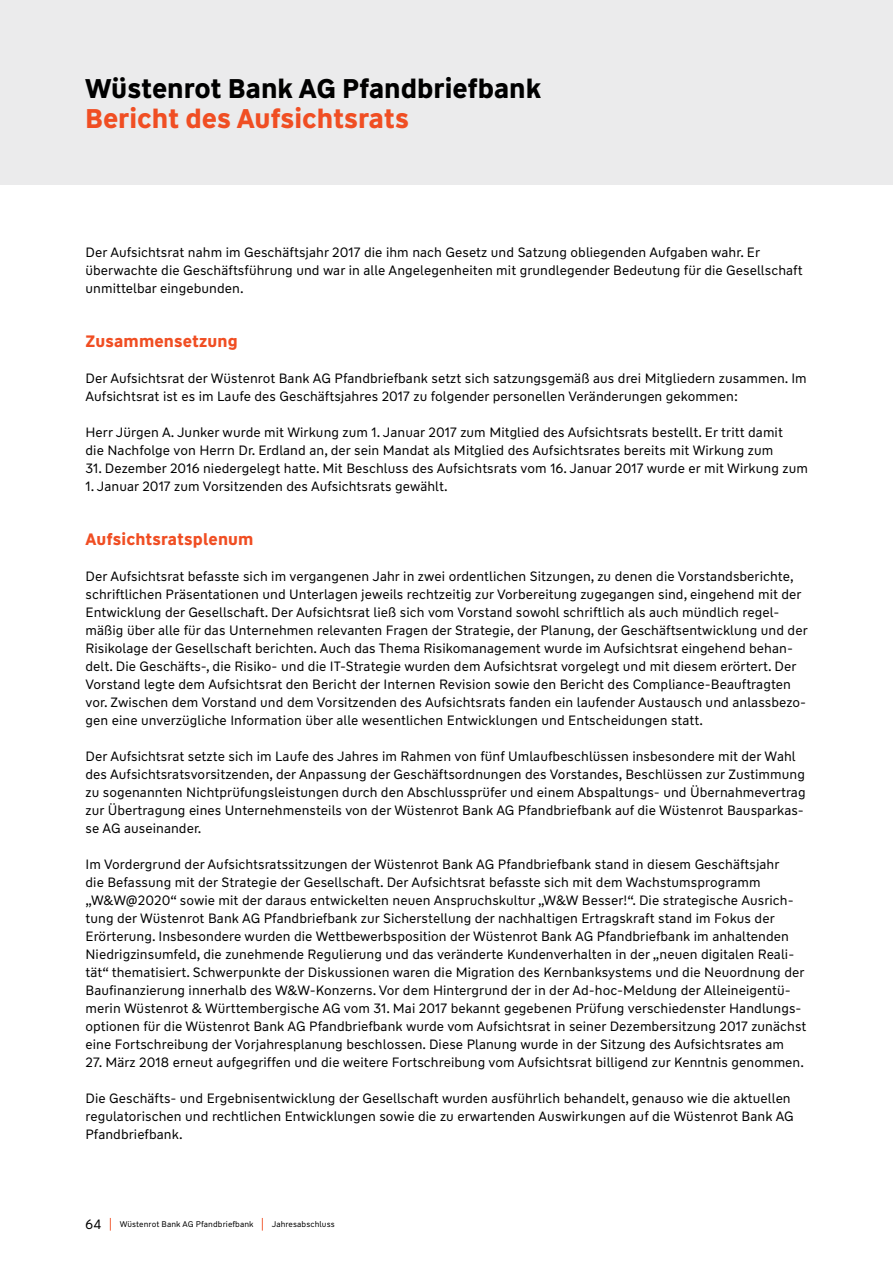
<style>
.page{position:relative;width:893px;height:1263px;background:#fff}
.page>*{position:absolute;margin:0;border:0;box-sizing:border-box;transform-origin:0 0}
.t1{font:700 27px "WW Type";color:#000}
.t2{font:700 27px "WW Type";color:#f04e23}
.t3{font:700 16.5px "WW Type";letter-spacing:.01em;color:#f04e23}
.t4{font:13.5px/18px "WW Type";letter-spacing:.005em;color:#000}
.t5{font:8.25px "WW Type";letter-spacing:.01em;color:#000}
.s1{font-size:13.5px}
.s2{font-size:13.5px;color:#f04e23}
</style>
<div class="page">
<div style="left:0;top:0;width:893px;height:185px;background:#ebebec"></div>
<h1 class="t1" style="left:85px;top:70px;width:458px">Wüstenrot Bank AG Pfandbriefbank</h1>
<h1 class="t2" style="left:85px;top:100px;width:325px">Bericht des Aufsichtsrats</h1>
<p class="t4" style="left:86px;top:243px;width:719px">Der Aufsichtsrat nahm im Geschäftsjahr 2017 die ihm nach Gesetz und Satzung obliegenden Aufgaben wahr. Er überwachte die Geschäftsführung und war in alle Angelegenheiten mit grundlegender Bedeutung für die Gesellschaft unmittelbar eingebunden.</p>
<p class="t3" style="left:86px;top:330px;width:154px">Zusammensetzung</p>
<p class="t4" style="left:86px;top:369px;width:723px">Der Aufsichtsrat der Wüstenrot Bank AG Pfandbriefbank setzt sich satzungsgemäß aus drei Mitgliedern zusammen. Im<br>Aufsichtsrat ist es im Laufe des Geschäftsjahres 2017 zu folgender personellen Veränderungen gekommen:</p>
<p class="t4" style="left:86px;top:423px;width:699px">Herr Jürgen A. Junker wurde mit Wirkung zum 1. Januar 2017 zum Mitglied des Aufsichtsrats bestellt. Er tritt damit die Nachfolge von Herrn Dr. Erdland an, der sein Mandat als Mitglied des Aufsichtsrates bereits mit Wirkung zum</p>
<p class="t4" style="left:86px;top:459px;width:724px">31. Dezember 2016 niedergelegt hatte. Mit Beschluss des Aufsichtsrats vom 16. Januar 2017 wurde er mit Wirkung zum</p>
<p class="t4" style="left:86px;top:477px;width:364px">1. Januar 2017 zum Vorsitzenden des Aufsichtsrats gewählt.</p>
<p class="t3" style="left:86px;top:528px;width:170px">Aufsichtsratsplenum</p>
<p class="t4" style="left:86px;top:567px;width:724px">Der Aufsichtsrat befasste sich im vergangenen Jahr in zwei ordentlichen Sitzungen, zu denen die Vorstandsberichte, schriftlichen Präsentationen und Unterlagen jeweils rechtzeitig zur Vorbereitung zugegangen sind, eingehend mit der Entwicklung der Gesellschaft. Der Aufsichtsrat ließ sich vom Vorstand sowohl schriftlich als auch mündlich regel&shy;mäßig über alle für das Unternehmen relevanten Fragen der Strategie, der Planung, der Geschäftsentwicklung und der Risikolage der Gesellschaft berichten. Auch das Thema Risikomanagement wurde im Aufsichtsrat eingehend behan&shy;delt. Die Geschäfts-, die Risiko- und die IT-Strategie wurden dem Aufsichtsrat vorgelegt und mit diesem erörtert. Der Vorstand legte dem Aufsichtsrat den Bericht der Internen Revision sowie den Bericht des Compliance-Beauftragten vor. Zwischen dem Vorstand und dem Vorsitzenden des Aufsichtsrats fanden ein laufender Austausch und anlassbezo&shy;gen eine unverzügliche Information über alle wesentlichen Entwicklungen und Entscheidungen statt.</p>
<p class="t4" style="left:86px;top:747px;width:722px">Der Aufsichtsrat setzte sich im Laufe des Jahres im Rahmen von fünf Umlaufbeschlüssen insbesondere mit der Wahl des Aufsichtsratsvorsitzenden, der Anpassung der Geschäftsordnungen des Vorstandes, Beschlüssen zur Zustimmung zu sogenannten Nichtprüfungsleistungen durch den Abschlussprüfer und einem Abspaltungs- und Übernahmevertrag zur Übertragung eines Unternehmensteils von der Wüstenrot Bank AG Pfandbriefbank auf die Wüstenrot Bausparkas&shy;se AG auseinander.</p>
<p class="t4" style="left:86px;top:855px;width:722px">Im Vordergrund der Aufsichtsratssitzungen der Wüstenrot Bank AG Pfandbriefbank stand in diesem Geschäftsjahr<br>die Befassung mit der Strategie der Gesellschaft. Der Aufsichtsrat befasste sich mit dem Wachstumsprogramm „W&amp;W@2020“ sowie mit der daraus entwickelten neuen Anspruchskultur „W&amp;W Besser!“. Die strategische Ausrich&shy;tung der Wüstenrot Bank AG Pfandbriefbank zur Sicherstellung der nachhaltigen Ertragskraft stand im Fokus der Erörterung. Insbesondere wurden die Wettbewerbsposition der Wüstenrot Bank AG Pfandbriefbank im anhaltenden Niedrigzinsumfeld, die zunehmende Regulierung und das veränderte Kundenverhalten in der „neuen digitalen Reali&shy;tät“ thematisiert. Schwerpunkte der Diskussionen waren die Migration des Kernbanksystems und die Neuordnung der Baufinanzierung innerhalb des W&amp;W-Konzerns. Vor dem Hintergrund der in der Ad-hoc-Meldung der Alleineigentü&shy;merin Wüstenrot &amp; Württembergische AG vom 31. Mai 2017 bekannt gegebenen Prüfung verschiedenster Handlungs&shy;optionen für die Wüstenrot Bank AG Pfandbriefbank wurde vom Aufsichtsrat in seiner Dezembersitzung 2017 zunächst eine Fortschreibung der Vorjahresplanung beschlossen. Diese Planung wurde in der Sitzung des Aufsichtsrates am</p>
<p class="t4" style="left:86px;top:1053px;width:720px">27. März 2018 erneut aufgegriffen und die weitere Fortschreibung vom Aufsichtsrat billigend zur Kenntnis genommen.</p>
<p class="t4" style="left:86px;top:1089px;width:710px">Die Geschäfts- und Ergebnisentwicklung der Gesellschaft wurden ausführlich behandelt, genauso wie die aktuellen regulatorischen und rechtlichen Entwicklungen sowie die zu erwartenden Auswirkungen auf die Wüstenrot Bank AG<br>Pfandbriefbank.</p>
<p class="t5" style="left:85px;top:1219px;width:251px"><span class="s1">64</span> <span class="s2">|</span> Wüstenrot Bank AG Pfandbriefbank <span class="s2">|</span> Jahresabschluss</p>
</div>
